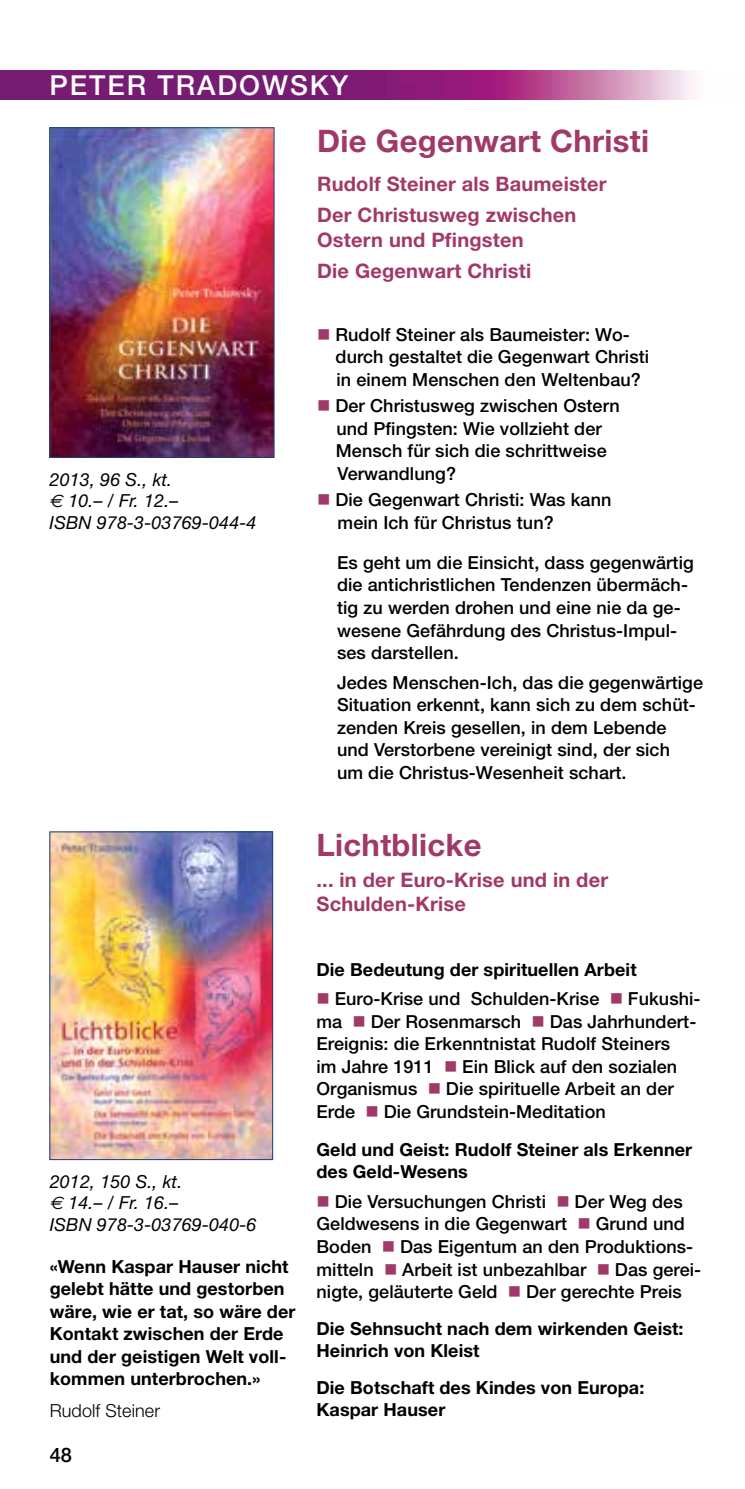
<style>
.page{position:relative;width:745px;height:1489px;background:#fff}
.page>*{position:absolute;margin:0;border:0;box-sizing:border-box;transform-origin:0 0}
.t1{font:700 31px "Helvetica Neue";letter-spacing:.01em;color:#a13968}
.t2{font:500 27.5px "Helvetica Neue";letter-spacing:.07em;color:#fff}
.t3{font:700 20px/31.5px "Helvetica Neue";letter-spacing:.01em;color:#a13968}
.t4{font:500 20px "Helvetica Neue";color:#000}
.t5{font:500 18px/22.5px "Helvetica Neue";letter-spacing:.005em;color:#000}
.t6{font:700 18px/22.5px "Helvetica Neue";letter-spacing:.005em;color:#000}
.t7{font:italic 18px/21.2px "Helvetica Neue";letter-spacing:.005em;color:#000}
.t8{font:300 18px "Helvetica Neue";letter-spacing:.005em;color:#000}
.s1{font-family:"Euro Sans"}
.s2{color:#a13968}
</style>
<div class="page">
<img style="left:52px;top:833px;width:219px;height:324px">
<div style="left:50px;top:831px;width:223px;height:328px;border:1px solid #184076"></div>
<img style="left:0;top:71px;width:696px;height:28px">
<img style="left:52px;top:130px;width:220px;height:325px">
<div style="left:50px;top:128px;width:224px;height:329px;border:1px solid #184076"></div>
<h2 class="t2" style="left:50px;top:69px;width:300px">PETER TRADOWSKY</h2>
<h1 class="t1" style="left:317px;top:122px;width:333px">Die Gegenwart Christi</h1>
<p class="t3" style="left:317px;top:167px;width:291px">Rudolf Steiner als Baumeister<br>Der Christusweg zwischen</p>
<p class="t3" style="left:317px;top:223px;width:215px">Ostern und Pfingsten<br>Die Gegenwart Christi</p>
<p class="t7" style="left:50px;top:468px;width:208px">2013, 96 S., kt.<br><span class="s1">€</span> 10.– / Fr. 12.–<br>ISBN 978-3-03769-044-4</p>
<p class="t5" style="left:335px;top:323px;width:315px;text-indent:-18px"><span class="s2">■</span> Rudolf Steiner als Baumeister: Wo&shy;durch gestaltet die Gegenwart Christi in einem Menschen den Weltenbau?</p>
<p class="t5" style="left:335px;top:394px;width:285px;text-indent:-19px"><span class="s2">■</span> Der Christusweg zwischen Ostern und Pfingsten: Wie vollzieht der<br>Mensch für sich die schrittweise<br>Verwandlung?</p>
<p class="t5" style="left:337px;top:488px;width:275px;text-indent:-20px"><span class="s2">■</span> Die Gegenwart Christi: Was kann mein Ich für Christus tun?</p>
<p class="t5" style="left:337px;top:551px;width:358px">Es geht um die Einsicht, dass gegenwärtig die antichristlichen Tendenzen übermäch&shy;tig zu werden drohen und eine nie da ge&shy;wesene Gefährdung des Christus-Impul&shy;ses darstellen.</p>
<p class="t5" style="left:337px;top:670px;width:367px">Jedes Menschen-Ich, das die gegenwärtige Situation erkennt, kann sich zu dem schüt&shy;zenden Kreis gesellen, in dem Lebende<br>und Verstorbene vereinigt sind, der sich<br>um die Christus-Wesenheit schart.</p>
<p class="t7" style="left:50px;top:1170px;width:208px">2012, 150 S., kt.<br><span class="s1">€</span> 14.– / Fr. 16.–<br>ISBN 978-3-03769-040-6</p>
<p class="t6" style="left:50px;top:1254px;width:247px">«Wenn Kaspar Hauser nicht gelebt hätte und gestorben wäre, wie er tat, so wäre der<br>Kontakt zwischen der Erde und der geistigen Welt voll&shy;kommen unterbrochen.»</p>
<p class="t8" style="left:50px;top:1399px;width:112px">Rudolf Steiner</p>
<p class="t4" style="left:50px;top:1442px;width:24px">48</p>
<h1 class="t1" style="left:316px;top:825px;width:166px">Lichtblicke</h1>
<p class="t3" style="left:316px;top:867px;width:293px;line-height:24.5px">... in der Euro-Krise und in der<br>Schulden-Krise</p>
<p class="t6" style="left:316px;top:957px;width:321px">Die Bedeutung der spirituellen Arbeit</p>
<p class="t5" style="left:316px;top:987px;width:385px"><span class="s2">■</span> Euro-Krise und Schulden-Krise <span class="s2">■</span> Fukushi&shy;ma <span class="s2">■</span> Der Rosenmarsch <span class="s2">■</span> Das Jahrhundert-Ereignis: die Erkenntnistat Rudolf Steiners<br>im Jahre 1911 <span class="s2">■</span> Ein Blick auf den sozialen Organismus <span class="s2">■</span> Die spirituelle Arbeit an der Erde <span class="s2">■</span> Die Grundstein-Meditation</p>
<p class="t6" style="left:316px;top:1137px;width:377px">Geld und Geist: Rudolf Steiner als Erkenner des Geld-Wesens</p>
<p class="t5" style="left:316px;top:1189px;width:386px"><span class="s2">■</span> Die Versuchungen Christi <span class="s2">■</span> Der Weg des Geldwesens in die Gegenwart <span class="s2">■</span> Grund und Boden <span class="s2">■</span> Das Eigentum an den Produktions&shy;mitteln <span class="s2">■</span> Arbeit ist unbezahlbar <span class="s2">■</span> Das gerei&shy;nigte, geläuterte Geld <span class="s2">■</span> Der gerechte Preis</p>
<p class="t6" style="left:316px;top:1316px;width:368px">Die Sehnsucht nach dem wirkenden Geist:<br>Heinrich von Kleist</p>
<p class="t6" style="left:316px;top:1375px;width:329px">Die Botschaft des Kindes von Europa:<br>Kaspar Hauser</p>
</div>
